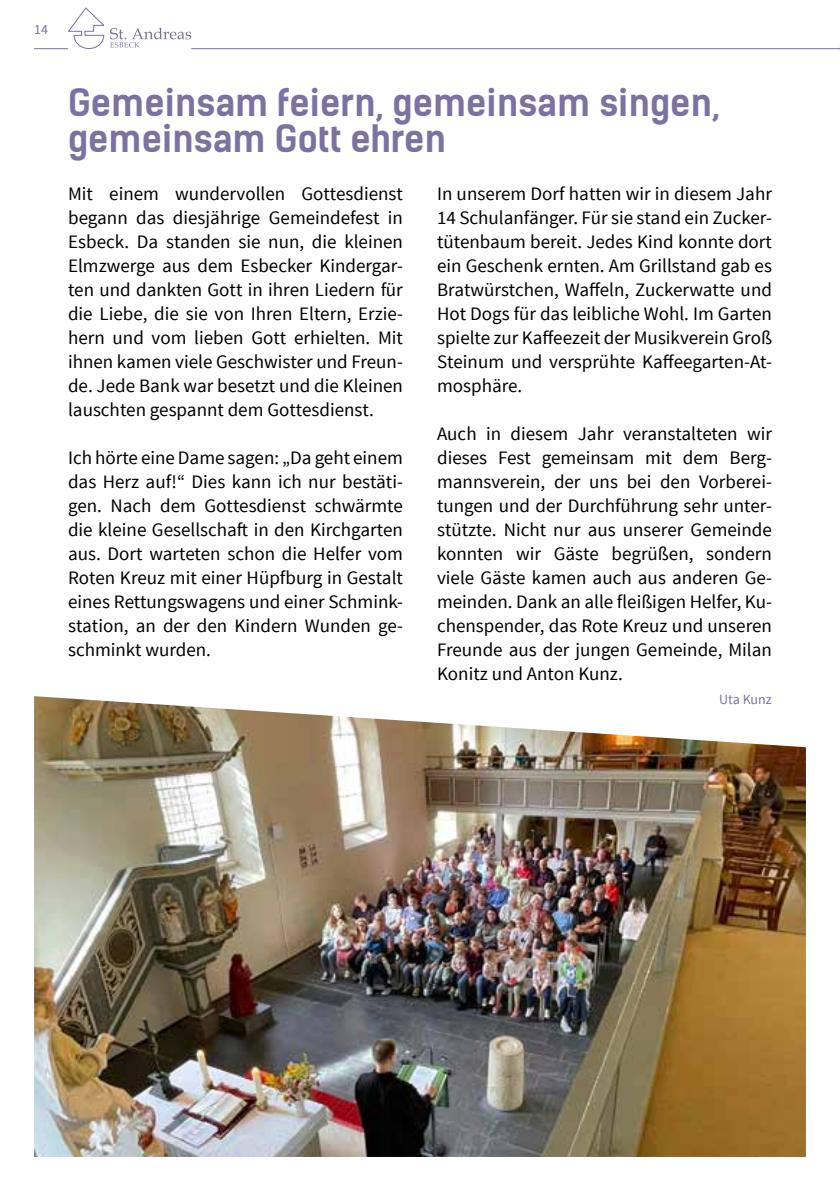
<style>
.page{position:relative;width:840px;height:1191px;background:#fff}
.page>*{position:absolute;margin:0;border:0;box-sizing:border-box;transform-origin:0 0}
.t1{font:700 36px/36px "Kelson Sans";color:#7c72a2}
.t2{font:19px/24px "Source Sans Pro";color:#000;text-align:justify}
.t3{font:14px "Source Sans Pro";color:#7c72a2}
</style>
<div class="page">
<hr style="left:34px;top:48px;width:34px;height:1px;background:#7c72a2">
<svg style="left:67px;top:7px;width:124px;height:42px"></svg>
<hr style="left:191px;top:48px;width:648px;height:1px;background:#7c72a2">
<div style="left:834px;top:42px;width:5px;height:13px;background:#000;opacity:.75"></div>
<img style="left:34px;top:696px;width:771px;height:461px">
<p class="t3" style="left:34px;top:21px;width:15px">14</p>
<h1 class="t1" style="left:68px;top:85px;width:653px">Gemeinsam feiern, gemeinsam singen, gemeinsam Gott ehren</h1>
<p class="t2" style="left:68px;top:182px;width:336px">Mit einem wundervollen Gottesdienst begann das diesjährige Gemeindefest in Esbeck. Da standen sie nun, die kleinen Elmzwerge aus dem Esbecker Kindergar&shy;ten und dankten Gott in ihren Liedern für die Liebe, die sie von Ihren Eltern, Erzie&shy;hern und vom lieben Gott erhielten. Mit ihnen kamen viele Geschwister und Freun&shy;de. Jede Bank war besetzt und die Kleinen lauschten gespannt dem Gottesdienst.</p>
<p class="t2" style="left:68px;top:446px;width:336px">Ich hörte eine Dame sagen: „Da geht einem das Herz auf!“ Dies kann ich nur bestäti&shy;gen. Nach dem Gottesdienst schwärmte die kleine Gesellschaft in den Kirchgarten aus. Dort warteten schon die Helfer vom Roten Kreuz mit einer Hüpfburg in Gestalt eines Rettungswagens und einer Schmink&shy;station, an der den Kindern Wunden ge&shy;schminkt wurden.</p>
<p class="t2" style="left:437px;top:182px;width:336px">In unserem Dorf hatten wir in diesem Jahr 14 Schulanfänger. Für sie stand ein Zucker&shy;tütenbaum bereit. Jedes Kind konnte dort ein Geschenk ernten. Am Grillstand gab es Bratwürstchen, Waffeln, Zuckerwatte und Hot Dogs für das leibliche Wohl. Im Garten spielte zur Kaffeezeit der Musikverein Groß Steinum und versprühte Kaffeegarten-At&shy;mosphäre.</p>
<p class="t2" style="left:437px;top:422px;width:336px">Auch in diesem Jahr veranstalteten wir dieses Fest gemeinsam mit dem Berg&shy;mannsverein, der uns bei den Vorberei&shy;tungen und der Durchführung sehr unter&shy;stützte. Nicht nur aus unserer Gemeinde konnten wir Gäste begrüßen, sondern viele Gäste kamen auch aus anderen Ge&shy;meinden. Dank an alle fleißigen Helfer, Ku&shy;chenspender, das Rote Kreuz und unseren Freunde aus der jungen Gemeinde, Milan Konitz und Anton Kunz.</p>
<p class="t3" style="left:718px;top:691px;width:54px">Uta Kunz</p>
</div>
